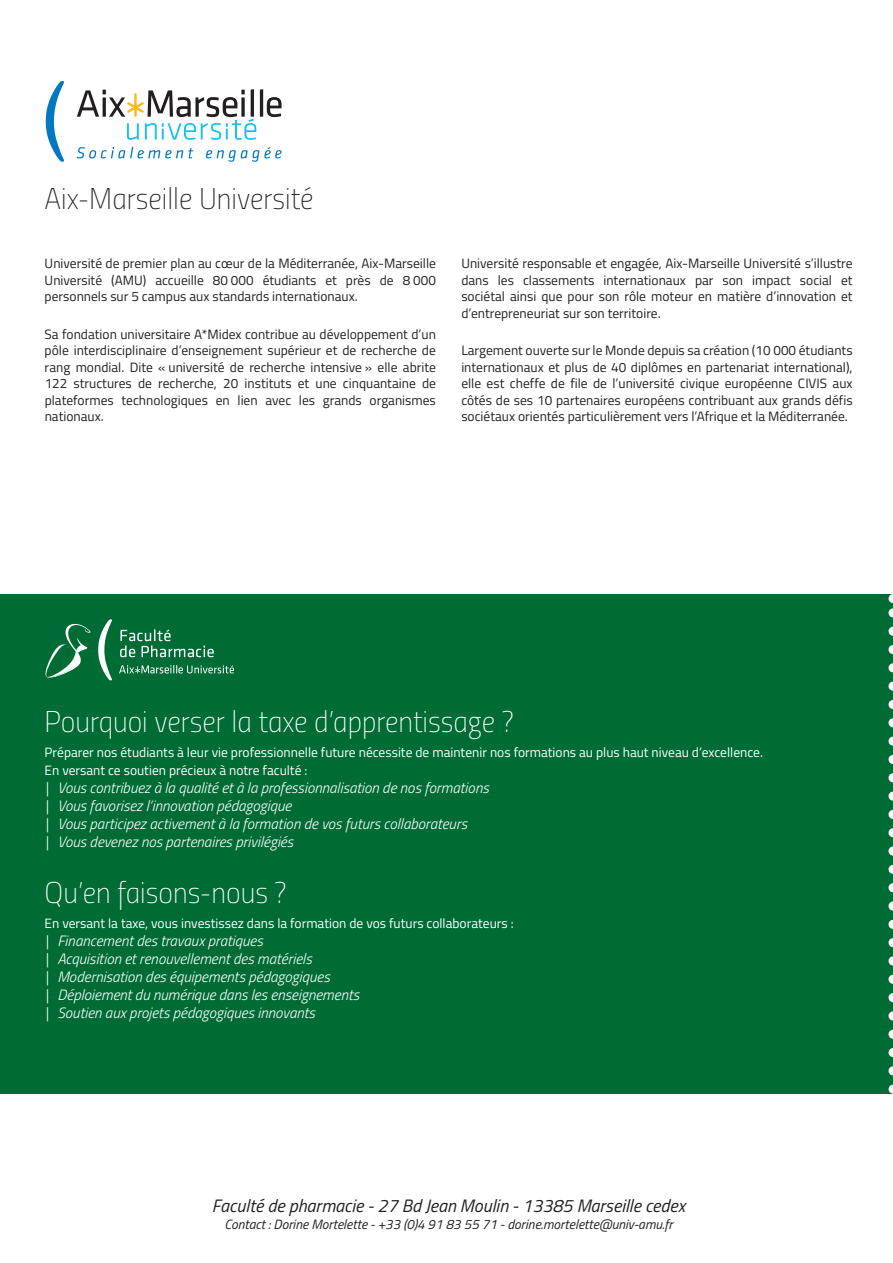
<style>
.page{position:relative;width:893px;height:1263px;background:#fff}
.page>*{position:absolute;margin:0;border:0;box-sizing:border-box;transform-origin:0 0}
.t1{font:30px "Titillium Thin Upright";color:#fff}
.t2{font:30px "Titillium Thin Upright";color:#231f20}
.t3{font:italic 18px "Titillium";color:#231f20}
.t4{font:italic 300 15px/18px "Titillium";color:#fff}
.t5{font:13.5px/16.5px "Titillium";color:#231f20;text-align:justify}
.t6{font:13.5px/18px "Titillium";color:#fff}
.t7{font:italic 13.5px "Titillium";color:#231f20}
</style>
<div class="page">
<svg style="left:77px;top:89px;width:205px;height:51px"></svg>
<svg style="left:46px;top:81px;width:18px;height:81px"></svg>
<svg style="left:77px;top:147px;width:116px;height:11px"></svg>
<svg style="left:206px;top:147px;width:76px;height:15px"></svg>
<div style="left:0;top:594px;width:893px;height:500px;background:#006c35"></div>
<svg style="left:888px;top:594px;width:5px;height:477px"></svg>
<svg style="left:98px;top:619px;width:14px;height:61px"></svg>
<svg style="left:119px;top:665px;width:115px;height:8px"></svg>
<svg style="left:120px;top:629px;width:94px;height:28px"></svg>
<svg style="left:45px;top:623px;width:46px;height:55px"></svg>
<h1 class="t2" style="left:45px;top:177px;width:270px">Aix-Marseille Université</h1>
<p class="t5" style="left:45px;top:254px;width:393px">Université de premier plan au cœur de la Méditerranée, Aix-Marseille Université (AMU) accueille 80 000 étudiants et près de 8 000 personnels sur 5 campus aux standards internationaux.</p>
<p class="t5" style="left:45px;top:325px;width:393px">Sa fondation universitaire A*Midex contribue au développement d’un pôle interdisciplinaire d’enseignement supérieur et de recherche de rang mondial. Dite « université de recherche intensive » elle abrite 122 structures de recherche, 20 instituts et une cinquantaine de plateformes technologiques en lien avec les grands organismes nationaux.</p>
<p class="t5" style="left:461px;top:254px;width:393px">Université responsable et engagée, Aix-Marseille Université s’illustre dans les classements internationaux par son impact social et sociétal ainsi que pour son rôle moteur en matière d’innovation et d’entrepreneuriat sur son territoire.</p>
<p class="t5" style="left:461px;top:342px;width:393px">Largement ouverte sur le Monde depuis sa création (10 000 étudiants internationaux et plus de 40 diplômes en partenariat international), elle est cheffe de file de l’université civique européenne CIVIS aux côtés de ses 10 partenaires européens contribuant aux grands défis sociétaux orientés particulièrement vers l’Afrique et la Méditerranée.</p>
<h1 class="t1" style="left:45px;top:700px;width:471px">Pourquoi verser la taxe d’apprentissage ?</h1>
<p class="t6" style="left:45px;top:742px;width:720px">Préparer nos étudiants à leur vie professionnelle future nécessite de maintenir nos formations au plus haut niveau d‘excellence.<br>En versant ce soutien précieux à notre faculté :</p>
<p class="t4" style="left:45px;top:778px;width:446px">| Vous contribuez à la qualité et à la professionnalisation de nos formations | Vous favorisez l’innovation pédagogique<br>| Vous participez activement à la formation de vos futurs collaborateurs<br>| Vous devenez nos partenaires privilégiés</p>
<h1 class="t1" style="left:45px;top:871px;width:243px">Qu’en faisons-nous ?</h1>
<p class="t6" style="left:45px;top:914px;width:471px">En versant la taxe, vous investissez dans la formation de vos futurs collaborateurs :</p>
<p class="t4" style="left:45px;top:931px;width:316px">| Financement des travaux pratiques<br>| Acquisition et renouvellement des matériels<br>| Modernisation des équipements pédagogiques<br>| Déploiement du numérique dans les enseignements | Soutien aux projets pédagogiques innovants</p>
<h2 class="t3" style="left:212px;top:1193px;width:475px">Faculté de pharmacie - 27 Bd Jean Moulin - 13385 Marseille cedex</h2>
<p class="t7" style="left:224px;top:1214px;width:450px">Contact : Dorine Mortelette - +33 (0)4 91 83 55 71 - dorine.mortelette@univ-amu.fr</p>
</div>
